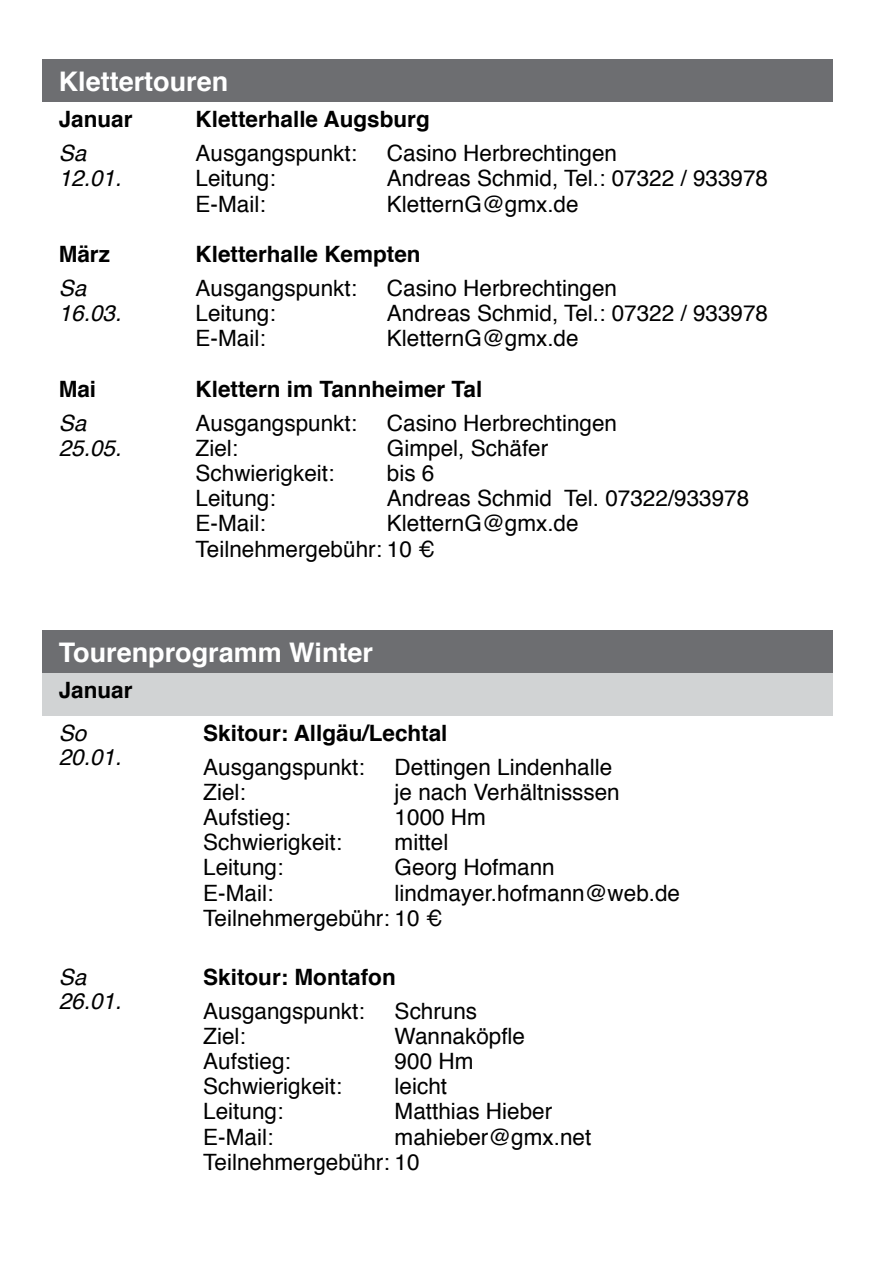
<style>
.page{position:relative;width:893px;height:1263px;background:#fff}
.page>*{position:absolute;margin:0;border:0;box-sizing:border-box;transform-origin:0 0}
.t1{font:700 27px "Helvetica";color:#fff}
.t2{font:22.5px/25.2px "Helvetica";color:#000}
.t3{font:700 22.5px "Helvetica";color:#000}
.t4{font:italic 22.5px/25.2px "Helvetica";color:#000}
</style>
<div class="page">
<div style="left:43px;top:60px;width:790px;height:42px;background:#6d6e71"></div>
<div style="left:43px;top:630px;width:790px;height:43px;background:#6d6e71"></div>
<div style="left:43px;top:673px;width:790px;height:42px;background:#d1d3d4"></div>
<p class="t1" style="left:59px;top:60px;width:171px">Klettertouren</p>
<p class="t3" style="left:59px;top:101px;width:75px">Januar</p>
<p class="t4" style="left:59px;top:141px;width:64px">Sa<br>12.01.</p>
<p class="t3" style="left:196px;top:101px;width:236px">Kletterhalle Augsburg</p>
<p class="t2" style="left:196px;top:141px;width:163px">Ausgangspunkt:</p>
<p class="t2" style="left:387px;top:141px;width:232px">Casino Herbrechtingen</p>
<p class="t2" style="left:196px;top:167px;width:82px">Leitung:</p>
<p class="t2" style="left:387px;top:167px;width:383px">Andreas Schmid, Tel.: 07322 / 933978</p>
<p class="t2" style="left:196px;top:192px;width:71px">E-Mail:</p>
<p class="t2" style="left:387px;top:192px;width:193px">KletternG@gmx.de</p>
<p class="t3" style="left:59px;top:236px;width:53px">März</p>
<p class="t4" style="left:59px;top:276px;width:64px">Sa<br>16.03.</p>
<p class="t3" style="left:59px;top:371px;width:39px">Mai</p>
<p class="t4" style="left:59px;top:411px;width:64px">Sa<br>25.05.</p>
<p class="t3" style="left:196px;top:236px;width:227px">Kletterhalle Kempten</p>
<p class="t2" style="left:196px;top:276px;width:163px">Ausgangspunkt:</p>
<p class="t2" style="left:387px;top:276px;width:232px">Casino Herbrechtingen</p>
<p class="t2" style="left:196px;top:301px;width:82px">Leitung:</p>
<p class="t2" style="left:387px;top:301px;width:383px">Andreas Schmid, Tel.: 07322 / 933978</p>
<p class="t2" style="left:196px;top:326px;width:71px">E-Mail:</p>
<p class="t2" style="left:387px;top:326px;width:193px">KletternG@gmx.de</p>
<p class="t3" style="left:196px;top:371px;width:288px">Klettern im Tannheimer Tal</p>
<p class="t2" style="left:196px;top:411px;width:163px">Ausgangspunkt:</p>
<p class="t2" style="left:387px;top:411px;width:232px">Casino Herbrechtingen</p>
<p class="t2" style="left:196px;top:436px;width:44px">Ziel:</p>
<p class="t2" style="left:387px;top:436px;width:163px">Gimpel, Schäfer</p>
<p class="t2" style="left:196px;top:461px;width:140px">Schwierigkeit:</p>
<p class="t2" style="left:387px;top:461px;width:49px">bis 6</p>
<p class="t2" style="left:196px;top:486px;width:82px">Leitung:</p>
<p class="t2" style="left:387px;top:486px;width:364px">Andreas Schmid Tel. 07322/933978</p>
<p class="t2" style="left:196px;top:511px;width:71px">E-Mail:</p>
<p class="t2" style="left:196px;top:511px;width:384px;text-indent:191px">KletternG@gmx.de<br>Teilnehmergebühr: 10 €</p>
<p class="t1" style="left:59px;top:630px;width:316px">Tourenprogramm Winter</p>
<p class="t3" style="left:59px;top:672px;width:75px">Januar</p>
<p class="t4" style="left:59px;top:721px;width:64px;line-height:24px">So<br>20.01.</p>
<p class="t3" style="left:203px;top:715px;width:246px">Skitour: Allgäu/Lechtal</p>
<p class="t2" style="left:203px;top:755px;width:163px">Ausgangspunkt:</p>
<p class="t2" style="left:395px;top:755px;width:219px">Dettingen Lindenhalle</p>
<p class="t2" style="left:203px;top:780px;width:44px">Ziel:</p>
<p class="t2" style="left:395px;top:780px;width:227px">je nach Verhältnisssen</p>
<p class="t2" style="left:203px;top:805px;width:89px">Aufstieg:</p>
<p class="t2" style="left:395px;top:805px;width:93px">1000 Hm</p>
<p class="t2" style="left:203px;top:830px;width:140px">Schwierigkeit:</p>
<p class="t2" style="left:395px;top:830px;width:55px">mittel</p>
<p class="t2" style="left:203px;top:855px;width:82px">Leitung:</p>
<p class="t2" style="left:395px;top:855px;width:162px">Georg Hofmann</p>
<p class="t2" style="left:203px;top:881px;width:71px">E-Mail:</p>
<p class="t2" style="left:203px;top:881px;width:478px;text-indent:191px">lindmayer.hofmann@web.de<br>Teilnehmergebühr: 10 €</p>
<p class="t4" style="left:59px;top:965px;width:64px;line-height:24px">Sa<br>26.01.</p>
<p class="t3" style="left:203px;top:959px;width:194px">Skitour: Montafon</p>
<p class="t2" style="left:203px;top:999px;width:163px">Ausgangspunkt:</p>
<p class="t2" style="left:395px;top:999px;width:84px">Schruns</p>
<p class="t2" style="left:203px;top:1024px;width:44px">Ziel:</p>
<p class="t2" style="left:395px;top:1024px;width:132px">Wannaköpfle</p>
<p class="t2" style="left:203px;top:1049px;width:89px">Aufstieg:</p>
<p class="t2" style="left:395px;top:1049px;width:80px">900 Hm</p>
<p class="t2" style="left:203px;top:1074px;width:140px">Schwierigkeit:</p>
<p class="t2" style="left:395px;top:1074px;width:54px">leicht</p>
<p class="t2" style="left:203px;top:1099px;width:82px">Leitung:</p>
<p class="t2" style="left:395px;top:1099px;width:159px">Matthias Hieber</p>
<p class="t2" style="left:203px;top:1125px;width:71px">E-Mail:</p>
<p class="t2" style="left:203px;top:1125px;width:389px;text-indent:191px">mahieber@gmx.net<br>Teilnehmergebühr: 10</p>
</div>
